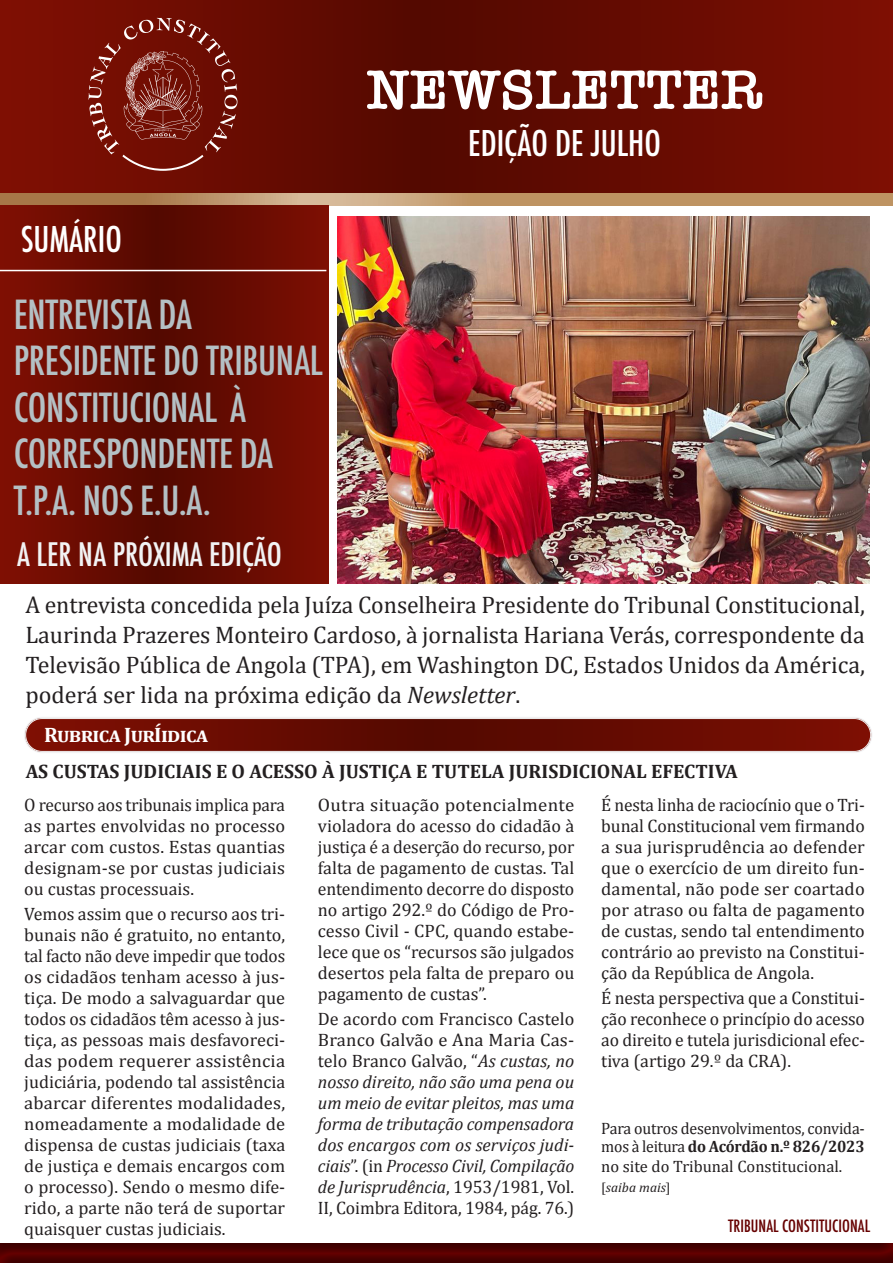
<style>
.page{position:relative;width:893px;height:1263px;background:#fff}
.page>*{position:absolute;margin:0;border:0;box-sizing:border-box;transform-origin:0 0}
.t1{font:600 57px "American Typewriter";color:#fff}
.t2{font:500 condensed 39px/46.5px "Futura";letter-spacing:-.01em;color:#b4c0c4}
.t3{font:500 condensed 34.5px "Futura";color:#fff}
.t4{font:500 condensed 31.5px "Futura";color:#f2f3f4}
.t5{font:24px/30px "Cambria";color:#231f20;text-align:justify}
.t6{font:700 21px "Cambria";letter-spacing:-.03em;color:#fff}
.t7{font:700 19.5px "Cambria";color:#231f20}
.t8{font:18px/21px "Cambria";color:#231f20;text-align:justify}
.t9{font:italic 18px/21px "Cambria";letter-spacing:-.005em;color:#231f20;text-align:justify}
.t10{font:18px/21px "Cambria";color:#231f20;text-align:justify;scale:1.05 1}
.t11{font:16.5px/18px "Cambria";letter-spacing:-.01em;color:#231f20}
.t12{font:500 condensed 16.5px "Futura";color:#600}
.t13{font:13.5px "Cambria Italic 2";color:#231f20}
.s1{font-style:italic}
.s2{font-style:normal}
.s3{font-weight:700}
.s4{font-family:"Cambria Regular 2"}
</style>
<div class="page">
<svg style="left:0;top:0;width:892px;height:194px;background:#680c02"></svg>
<svg style="left:0;top:194px;width:892px;height:11px;background:#bd9467"></svg>
<svg style="left:88px;top:18px;width:149px;height:153px;background:#7f251b"></svg>
<div style="left:0;top:1243px;width:893px;height:20px;background:#231f20;opacity:.5"></div>
<img style="left:337px;top:217px;width:532px;height:366px">
<svg style="left:25px;top:718px;width:846px;height:34px;background:#690c02"></svg>
<div style="left:24px;top:717px;width:848px;height:36px;border:1px solid #f2f3f4;border-radius:18px"></div>
<div style="left:26px;top:718px;width:845px;height:33px;border:1px solid #f2f3f4;border-radius:16px"></div>
<svg style="left:0;top:205px;width:329px;height:378px;background:#690c01"></svg>
<hr style="left:0;top:270px;width:326px;height:1px;background:#fff">
<h3 class="t3" style="left:21px;top:217px;width:103px">SUMÁRIO</h3>
<h2 class="t2" style="left:14px;top:291px;width:311px">ENTREVISTA DA<br>PRESIDENTE DO TRIBUNAL<br>CONSTITUCIONAL À<br>CORRESPONDENTE DA<br>T.P.A. NOS E.U.A.</h2>
<h3 class="t4" style="left:17px;top:534px;width:266px">A LER NA PRÓXIMA EDIÇÃO</h3>
<h1 class="t1" style="left:366px;top:46px;width:398px">NEWSLETTER</h1>
<h3 class="t3" style="left:468px;top:122px;width:194px">EDIÇÃO DE JULHO</h3>
<p class="t5" style="left:26px;top:590px;width:841px">A entrevista concedida pela Juíza Conselheira Presidente do Tribunal Constitucional, Laurinda Prazeres Monteiro Cardoso, à jornalista Hariana Verás, correspondente da Televisão Pública de Angola (TPA), em Washington DC, Estados Unidos da América, poderá ser lida na próxima edição da <span class="s1">Newsletter</span>.</p>
<p class="t6" style="left:44px;top:721px;width:165px">Rubrica JurÍidica</p>
<p class="t7" style="left:26px;top:760px;width:714px">AS CUSTAS JUDICIAIS E O ACESSO À JUSTIÇA E TUTELA JURISDICIONAL EFECTIVA</p>
<p class="t8" style="left:24px;top:794px;width:263px">O recurso aos tribunais implica para as partes envolvidas no processo arcar com custos. Estas quantias designam-se por custas judiciais ou custas processuais.</p>
<p class="t8" style="left:24px;top:903px;width:262px">Vemos assim que o recurso aos tri&shy;bunais não é gratuito, no entanto, tal facto não deve impedir que todos os cidadãos tenham acesso à jus&shy;tiça. De modo a salvaguardar que todos os cidadãos têm acesso à jus&shy;tiça, as pessoas mais desfavoreci&shy;das podem requerer assistência judiciária, podendo tal assistência abarcar diferentes modalidades, nomeadamente a modalidade de dispensa de custas judiciais (taxa de justiça e demais encargos com o processo). Sendo o mesmo dife&shy;rido, a parte não terá de suportar quaisquer custas judiciais.</p>
<p class="t8" style="left:601px;top:794px;width:265px">É nesta linha de raciocínio que o Tri&shy;bunal Constitucional vem firmando a sua jurisprudência ao defender que o exercício de um direito fun&shy;damental, não pode ser coartado por atraso ou falta de pagamento de custas, sendo tal entendimento contrário ao previsto na Constitui&shy;ção da República de Angola.</p>
<p class="t8" style="left:601px;top:987px;width:265px">É nesta perspectiva que a Constitui&shy;ção reconhece o princípio do acesso ao direito e tutela jurisdicional efec&shy;tiva (artigo 29.º da CRA).</p>
<p class="t10" style="left:318px;top:794px;width:246px">Outra situação potencialmente violadora do acesso do cidadão à justiça é a deserção do recurso, por falta de pagamento de custas. Tal entendimento decorre do disposto no artigo 292.º do Código de Pro&shy;cesso Civil - CPC, quando estabe&shy;lece que os “recursos são julgados desertos pela falta de preparo ou pagamento de custas”.</p>
<p class="t9" style="left:318px;top:1008px;width:258px"><span class="s2">De acordo com Francisco Castelo Branco Galvão e Ana Maria Cas&shy;telo Branco Galvão, “</span>As custas, no nosso direito, não são uma pena ou um meio de evitar pleitos, mas uma forma de tributação compensadora dos encargos com os serviços judi&shy;ciais<span class="s2">”. (in</span> Processo Civil, Compilação de Jurisprudência<span class="s2">, 1953/1981, Vol.<br>II, Coimbra Editora, 1984, pág. 76.)</span></p>
<p class="t11" style="left:601px;top:1119px;width:265px">Para outros desenvolvimentos, convida&shy;mos à leitura <span class="s3">do Acórdão n.º 826/2023</span></p>
<p class="t11" style="left:601px;top:1157px;width:243px">no site do Tribunal Constitucional.</p>
<p class="t13" style="left:601px;top:1179px;width:71px"><span class="s4">[</span>saiba mais<span class="s4">]</span></p>
<p class="t12" style="left:728px;top:1215px;width:144px">TRIBUNAL CONSTITUCIONAL</p>
</div>
